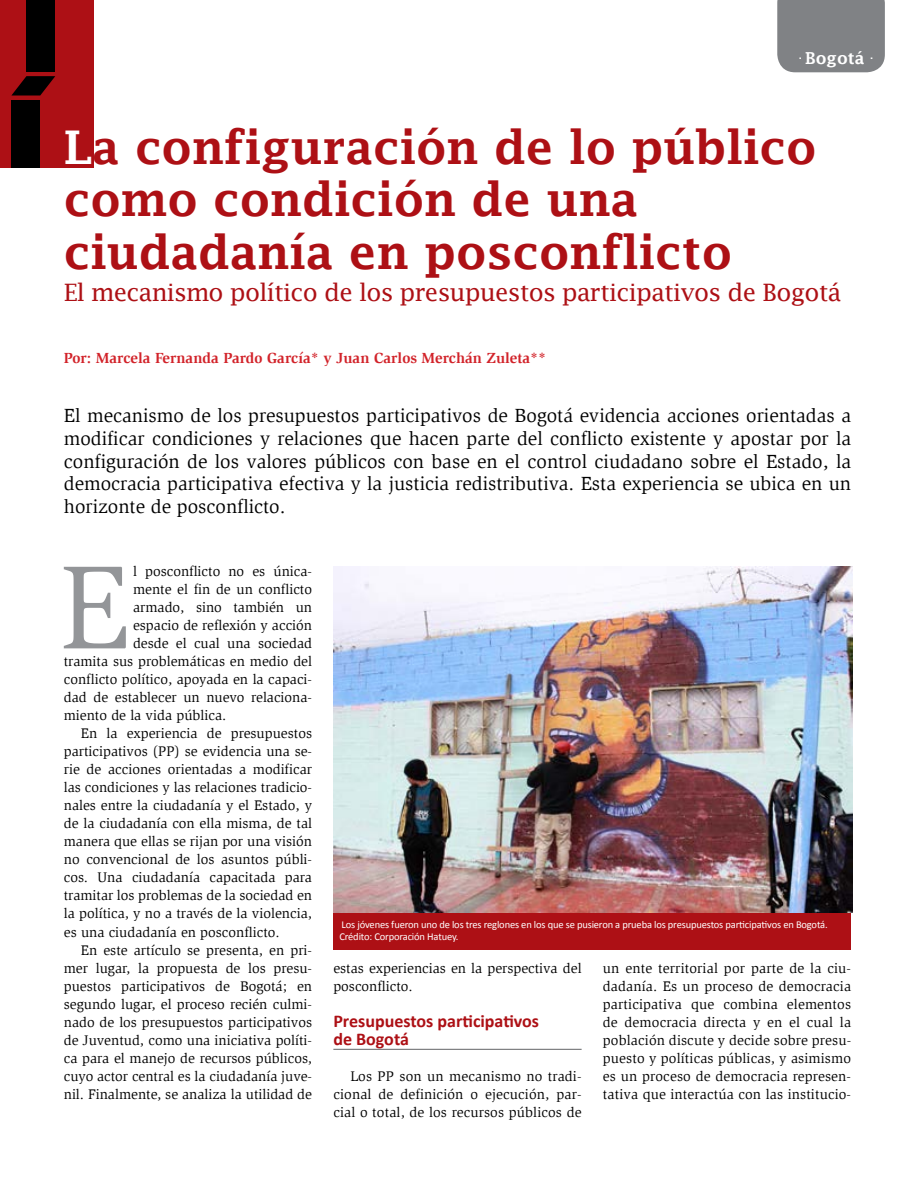
<style>
.page{position:relative;width:915px;height:1187px;background:#fff}
.page>*{position:absolute;margin:0;border:0;box-sizing:border-box;transform-origin:0 0}
.t1{font:121.65px "Slimbach Std";color:#939598}
.t2{font:600 46.5px/52.5px "Lucida Fax";color:#ad1015}
.t3{font:24px "Lucida Fax";letter-spacing:-.03em;color:#ad1015}
.t4{font:19.5px/22.5px "Slimbach Std";color:#000;text-align:justify}
.t5{font:700 18px/18px "Calibri";color:#ad1015}
.t6{font:600 16.5px "Lucida Fax";color:#fff}
.t7{font:700 15px "Slimbach Std";color:#d2232a}
.t8{font:14.25px/18px "Slimbach Std";color:#000;text-align:justify}
.t9{font:10.5px/12px "Calibri";letter-spacing:-.015em;color:#fff}
.s1{color:#fff}
</style>
<div class="page">
<div style="left:0;top:0;width:94px;height:167px;background:#ad1015"></div>
<div style="left:26px;top:0;width:29px;height:71px;background:#000"></div>
<div style="left:11px;top:100px;width:29px;height:67px;background:#000"></div>
<svg style="left:12px;top:76px;width:43px;height:19px"></svg>
<hr style="left:333px;top:1048px;width:248px;height:1px;background:#636466">
<div style="left:777px;top:0;width:107px;height:72px;background:#808285"></div>
<div style="left:333px;top:912px;width:517px;height:37px;background:#ad1015"></div>
<img style="left:333px;top:566px;width:519px;height:346px">
<p class="t6" style="left:798px;top:49px;width:76px"><sup>.</sup> Bogotá <sup>.</sup></p>
<h2 class="t2" style="left:64px;top:120px;width:754px"><span class="s1">L</span>a configuración de lo público como condición de una ciudadanía en posconflicto</h2>
<h3 class="t3" style="left:64px;top:279px;width:778px">El mecanismo político de los presupuestos participativos de Bogotá</h3>
<p class="t7" style="left:64px;top:349px;width:484px">Por: Marcela Fernanda Pardo García* y Juan Carlos Merchán Zuleta**</p>
<p class="t4" style="left:64px;top:405px;width:788px">El mecanismo de los presupuestos participativos de Bogotá evidencia acciones orientadas a modificar condiciones y relaciones que hacen parte del conflicto existente y apostar por la configuración de los valores públicos con base en el control ciudadano sobre el Estado, la democracia participativa efectiva y la justicia redistributiva. Esta experiencia se ubica en un horizonte de posconflicto.</p>
<h1 class="t1" style="left:59px;top:538px;width:71px">E</h1>
<p class="t8" style="left:133px;top:562px;width:180px">l posconflicto no es única-</p>
<p class="t8" style="left:133px;top:580px;width:180px">mente el fin de un conflicto</p>
<p class="t8" style="left:133px;top:598px;width:180px">armado, sino también un</p>
<p class="t8" style="left:133px;top:616px;width:180px">espacio de reflexión y acción</p>
<p class="t8" style="left:133px;top:634px;width:180px">desde el cual una sociedad</p>
<p class="t8" style="left:64px;top:652px;width:250px">tramita sus problemáticas en medio del</p>
<p class="t8" style="left:64px;top:670px;width:250px">conflicto político, apoyada en la capaci-</p>
<p class="t8" style="left:64px;top:688px;width:250px">dad de establecer un nuevo relaciona-</p>
<p class="t8" style="left:64px;top:706px;width:164px">miento de la vida pública.</p>
<p class="t8" style="left:81px;top:724px;width:233px">En la experiencia de presupuestos</p>
<p class="t8" style="left:64px;top:742px;width:250px">participativos (PP) se evidencia una se-</p>
<p class="t8" style="left:64px;top:760px;width:250px">rie de acciones orientadas a modificar</p>
<p class="t8" style="left:64px;top:778px;width:250px">las condiciones y las relaciones tradicio-</p>
<p class="t8" style="left:64px;top:796px;width:250px">nales entre la ciudadanía y el Estado, y</p>
<p class="t8" style="left:64px;top:814px;width:250px">de la ciudadanía con ella misma, de tal</p>
<p class="t8" style="left:64px;top:832px;width:250px">manera que ellas se rijan por una visión</p>
<p class="t8" style="left:64px;top:850px;width:250px">no convencional de los asuntos públi-</p>
<p class="t8" style="left:64px;top:868px;width:250px">cos. Una ciudadanía capacitada para</p>
<p class="t8" style="left:64px;top:886px;width:250px">tramitar los problemas de la sociedad en</p>
<p class="t8" style="left:64px;top:904px;width:250px">la política, y no a través de la violencia,</p>
<p class="t8" style="left:64px;top:922px;width:217px">es una ciudadanía en posconflicto.</p>
<p class="t8" style="left:81px;top:940px;width:233px">En este artículo se presenta, en pri-</p>
<p class="t8" style="left:64px;top:958px;width:250px">mer lugar, la propuesta de los presu-</p>
<p class="t8" style="left:64px;top:976px;width:250px">puestos participativos de Bogotá; en</p>
<p class="t8" style="left:64px;top:994px;width:250px">segundo lugar, el proceso recién culmi-</p>
<p class="t8" style="left:64px;top:1012px;width:250px">nado de los presupuestos participativos</p>
<p class="t8" style="left:64px;top:1030px;width:250px">de Juventud, como una iniciativa políti-</p>
<p class="t8" style="left:64px;top:1048px;width:250px">ca para el manejo de recursos públicos,</p>
<p class="t8" style="left:64px;top:1066px;width:250px">cuyo actor central es la ciudadanía juve-</p>
<p class="t8" style="left:64px;top:1084px;width:250px">nil. Finalmente, se analiza la utilidad de</p>
<p class="t9" style="left:339px;top:918px;width:489px">Los jóvenes fueron uno de los tres reglones en los que se pusieron a prueba los presupuestos participativos en Bogotá.<br>Crédito: Corporación Hatuey.</p>
<p class="t8" style="left:333px;top:958px;width:250px">estas experiencias en la perspectiva del posconflicto.</p>
<p class="t5" style="left:333px;top:1011px;width:207px">Presupuestos participativos de Bogotá</p>
<p class="t8" style="left:333px;top:1066px;width:250px;text-indent:17px">Los PP son un mecanismo no tradi&shy;cional de definición o ejecución, par&shy;cial o total, de los recursos públicos de</p>
<p class="t8" style="left:602px;top:958px;width:250px">un ente territorial por parte de la ciu&shy;dadanía. Es un proceso de democracia participativa que combina elementos de democracia directa y en el cual la población discute y decide sobre presu&shy;puesto y políticas públicas, y asimismo es un proceso de democracia represen&shy;tativa que interactúa con las institucio-</p>
</div>
